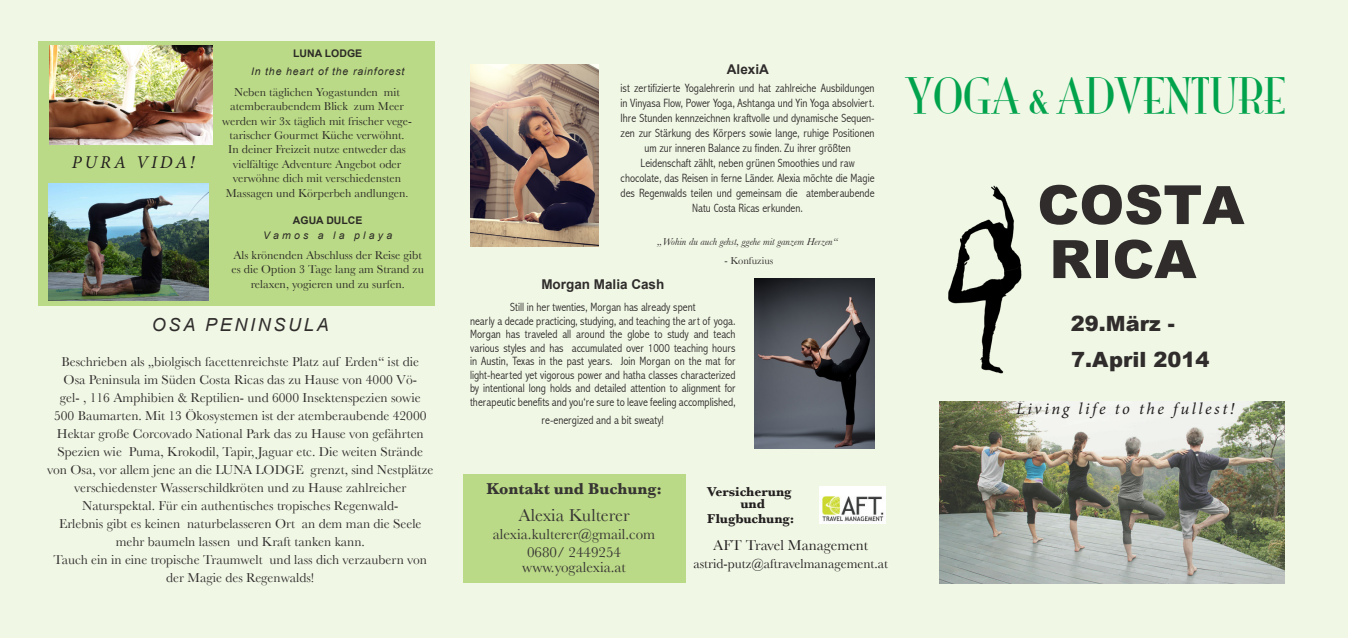
<style>
.page{position:relative;width:1348px;height:638px;background:#fff}
.page>*{position:absolute;margin:0;border:0;box-sizing:border-box;transform-origin:0 0}
.t1{font:900 54px "Arial";color:#231f20}
.t2{font:900 52.95px "Arial";color:#231f20}
.t3{font:45px "Mona Lisa Solid ITCTT";color:#00a34c}
.t4{font:900 21px/36px "Arial";color:#231f20}
.t5{font:18px "Baskerville";color:#231f20}
.t6{font:italic 18px "Arial";letter-spacing:.15em;color:#231f20}
.t7{font:italic 18px "Minion Pro";letter-spacing:.16em;color:#231f20}
.t8{font:italic 16.5px "Minion Pro";letter-spacing:.15em;color:#231f20}
.t9{font:700 16.5px "Baskerville";color:#231f20}
.t10{font:15px/18px "Baskerville";color:#231f20;text-align:center}
.t11{font:13.5px/18px "Baskerville";color:#231f20;text-align:center}
.t12{font:700 13.5px/12px "Baskerville";color:#231f20;text-align:center}
.t13{font:700 13.5px "Arial";color:#231f20}
.t14{font:300 condensed 12px/15px "Abadi";color:#231f20;text-align:center}
.t15{font:12px/14.4px "Baskerville";color:#231f20;text-align:center}
.t16{font:italic 10.5px "Baskerville";color:#231f20}
.t17{font:italic 10.5px "Arial";letter-spacing:.08em;color:#231f20}
.t18{font:700 10.5px "Arial";color:#231f20}
.t19{font:italic 10.5px "Arial";letter-spacing:.31em;color:#231f20}
.t20{font:10.5px "Baskerville";color:#231f20}
.s1{font-family:"Arial";font-size:10.5px}
.s2{font-size:52.95px}
</style>
<div class="page">
<div style="left:0;top:0;width:1347px;height:638px;background:#f0f7e5"></div>
<div style="left:984px;top:166px;width:277px;height:266px;background:#f0f7e5"></div>
<img style="left:949px;top:184px;width:73px;height:191px">
<img style="left:939px;top:402px;width:345px;height:182px">
<div style="left:621px;top:65px;width:253px;height:202px;background:#f0f7e5"></div>
<div style="left:47px;top:300px;width:387px;height:312px;background:#f0f7e5"></div>
<div style="left:221px;top:35px;width:214px;height:271px;background:#bada87"></div>
<img style="left:50px;top:45px;width:163px;height:99px">
<img style="left:49px;top:184px;width:160px;height:116px">
<img style="left:470px;top:64px;width:128px;height:182px">
<div style="left:470px;top:279px;width:266px;height:163px;background:#f0f7e5"></div>
<img style="left:754px;top:279px;width:120px;height:170px">
<div style="left:463px;top:474px;width:222px;height:109px;background:#bada87"></div>
<img style="left:819px;top:486px;width:67px;height:38px">
<h3 class="t7" style="left:72px;top:150px;width:125px">PURA VIDA!</h3>
<p class="t18" style="left:293px;top:48px;width:71px">LUNA LODGE</p>
<p class="t17" style="left:251px;top:66px;width:155px">In the heart of the rainforest</p>
<p class="t15" style="left:222px;top:85px;width:191px">Neben täglichen Yogastunden mit atemberaubendem Blick zum Meer werden wir 3x täglich mit frischer vege&shy;tarischer Gourmet Küche verwöhnt.<br>In deiner Freizeit nutze entweder das vielfältige Adventure Angebot oder verwöhne dich mit verschiedensten Massagen und Körperbeh andlungen<span class="s1">.</span></p>
<p class="t18" style="left:293px;top:214px;width:71px">AGUA DULCE</p>
<p class="t19" style="left:263px;top:229px;width:130px">Vamos a la playa</p>
<p class="t15" style="left:232px;top:248px;width:194px">Als krönenden Abschluss der Reise gibt es die Option 3 Tage lang am Strand zu relaxen, yogieren und zu surfen.</p>
<h3 class="t6" style="left:152px;top:315px;width:178px">OSA PENINSULA</h3>
<p class="t11" style="left:47px;top:352px;width:388px">Beschrieben als „biolgisch facettenreichste Platz auf Erden“ ist die<br>Osa Peninsula im Süden Costa Ricas das zu Hause von 4000 Vö-<br>gel- , 116 Amphibien &amp; Reptilien- und 6000 Insektenspezien sowie<br>500 Baumarten. Mit 13 Ökosystemen ist der atemberaubende 42000<br>Hektar große Corcovado National Park das zu Hause von gefährten Spezien wie Puma, Krokodil, Tapir, Jaguar etc. Die weiten Strände von Osa, vor allem jene an die LUNA LODGE grenzt, sind Nestplätze verschiedenster Wasserschildkröten und zu Hause zahlreicher Naturspektal. Für ein authentisches tropisches Regenwald-<br>Erlebnis gibt es keinen naturbelasseren Ort an dem man die Seele mehr baumeln lassen und Kraft tanken kann.<br>Tauch ein in eine tropische Traumwelt und lass dich verzaubern von der Magie des Regenwalds!</p>
<p class="t13" style="left:727px;top:62px;width:44px">AlexiA</p>
<p class="t14" style="left:621px;top:81px;width:255px">ist zertifizierte Yogalehrerin und hat zahlreiche Ausbildungen in Vinyasa Flow, Power Yoga, Ashtanga und Yin Yoga absolviert.<br>Ihre Stunden kennzeichnen kraftvolle und dynamische Sequen&shy;zen zur Stärkung des Körpers sowie lange, ruhige Positionen um zur inneren Balance zu finden. Zu ihrer größten Leidenschaft zählt, neben grünen Smoothies und raw chocolate, das Reisen in ferne Länder. Alexia möchte die Magie des Regenwalds teilen und gemeinsam die atemberaubende Natu Costa Ricas erkunden.</p>
<p class="t16" style="left:658px;top:236px;width:181px">„Wohin du auch gehst, ggehe mit ganzem Herzen“</p>
<p class="t20" style="left:724px;top:254px;width:50px">- Konfuzius</p>
<p class="t13" style="left:541px;top:276px;width:125px">Morgan Malia Cash</p>
<p class="t14" style="left:470px;top:301px;width:267px;line-height:13.5px">Still in her twenties, Morgan has already spent<br>nearly a decade practicing, studying, and teaching the art of yoga.<br>Morgan has traveled all around the globe to study and teach various styles and has accumulated over 1000 teaching hours in Austin, Texas in the past years. Join Morgan on the mat for light-hearted yet vigorous power and hatha classes characterized by intentional long holds and detailed attention to alignment for therapeutic benefits and you‘re sure to leave feeling accomplished,</p>
<p class="t14" style="left:542px;top:413px;width:124px">re-energized and a bit sweaty!</p>
<h3 class="t3" style="left:906px;top:70px;width:381px">YOGA &amp; ADVENTURE</h3>
<h1 class="t1" style="left:1037px;top:165px;width:209px">COST<span class="s2">A</span></h1>
<h2 class="t2" style="left:1049px;top:220px;width:149px">RICA</h2>
<h3 class="t4" style="left:1071px;top:304px;width:140px">29.März -<br>7.April 2014</h3>
<h3 class="t8" style="left:1016px;top:397px;width:219px">Living life to the fullest!</h3>
<h3 class="t9" style="left:486px;top:479px;width:177px">Kontakt und Buchung:</h3>
<h3 class="t5" style="left:518px;top:505px;width:113px">Alexia Kulterer</h3>
<p class="t10" style="left:493px;top:525px;width:164px">alexia.kulterer@gmail.com<br>0680/ 2449254</p>
<p class="t10" style="left:522px;top:558px;width:105px">www.yogalexia.at</p>
<p class="t12" style="left:707px;top:486px;width:86px">Versicherung und</p>
<p class="t12" style="left:707px;top:513px;width:89px">Flugbuchung:</p>
<p class="t10" style="left:713px;top:536px;width:157px">AFT Travel Management</p>
<p class="t11" style="left:693px;top:555px;width:196px">astrid-putz@aftravelmanagement.at</p>
</div>
